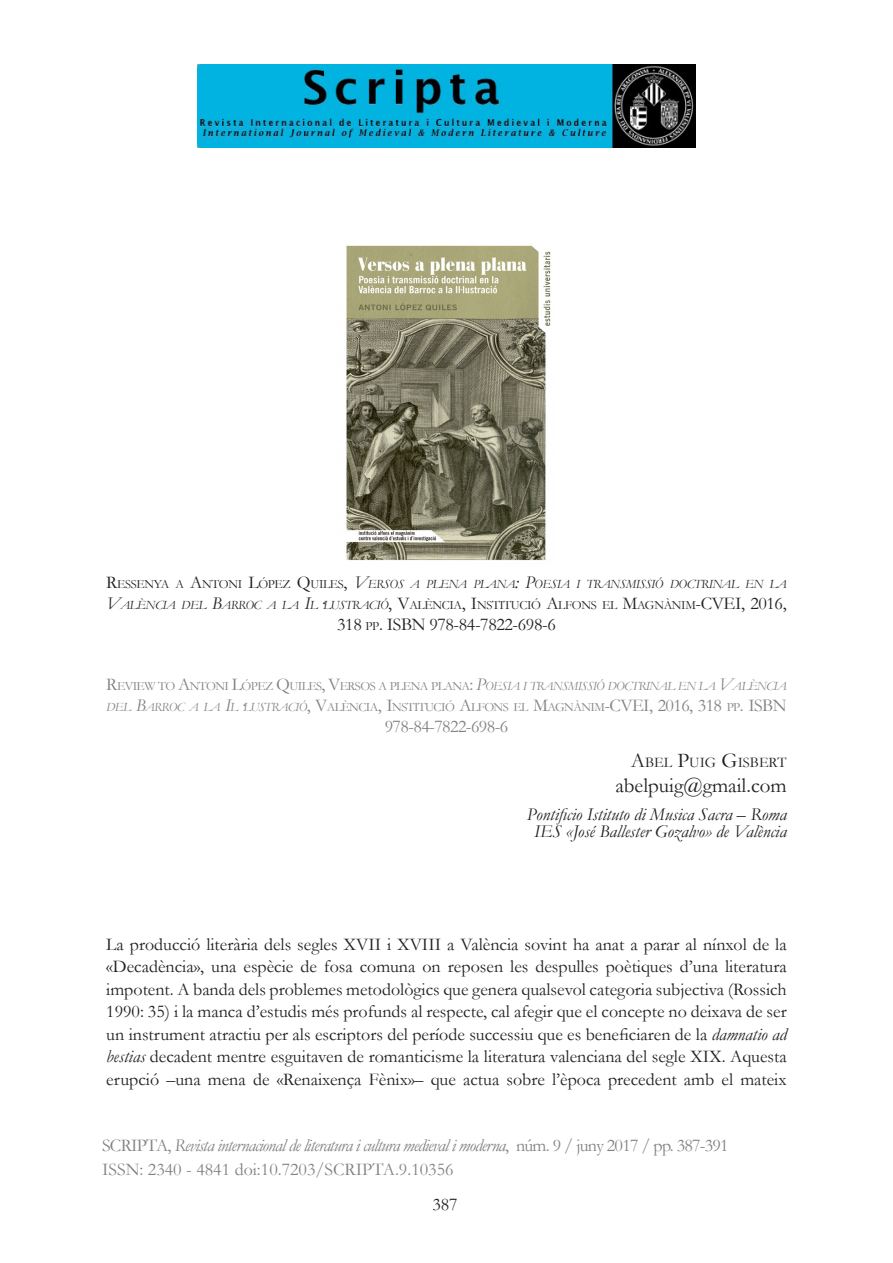
<style>
.page{position:relative;width:893px;height:1263px;background:#fff}
.page>*{position:absolute;margin:0;border:0;box-sizing:border-box;transform-origin:0 0}
.t1{font:21px "Garamond";color:#231f20}
.text_normal{font:18px/22.5px "Garamond";color:#231f20;text-align:justify}
.t2{font:18px/23.2px "Garamond";color:#808285}
.t3{font:italic 18px "Garamond";color:#231f20}
.títol_ressenya{font:18px "Garamond";letter-spacing:-.02em;color:#231f20}
.títol_ressenya-2{font:18px "Garamond";letter-spacing:-.03em;color:#808285}
.t4{font:14.7px "Garamond";color:#231f20}
.títol_ressenya-3{font:12.6px/21px "Garamond";letter-spacing:-.045em;color:#808285}
.títol_ressenya-4{font:italic 12.6px/21px "Garamond";letter-spacing:-.03em;color:#231f20}
.s1{font-style:normal;font-size:18px}
.s2{font-style:normal}
.s3{font-size:18px}
.s4{font-size:12.6px}
.s5{font-style:italic;font-size:18px}
.s6{font-style:italic}
.s7{font-size:21px}
</style>
<div class="page">
<img style="left:197px;top:64px;width:499px;height:84px">
<img style="left:346px;top:245px;width:205px;height:316px">
<p class="títol_ressenya-4" style="left:106px;top:573px;width:682px"><span class="s1">R</span><span class="s2">ESSENYA A</span> <span class="s1">A</span><span class="s2">NTONI</span> <span class="s1">L</span><span class="s2">ÓPEZ</span> <span class="s1">Q</span><span class="s2">UILES</span><span class="s1">,</span> <span class="s3">V</span>ERSOS A PLENA PLANA<span class="s3">: P</span>OESIA I TRANSMISSIÓ DOCTRINAL EN LA<br><span class="s3">V</span>ALÈNCIA DEL <span class="s3">B</span>ARROC A LA <span class="s3">I</span>L<span class="s3">·</span>LUSTRACIÓ<span class="s1">, V</span><span class="s2">ALÈNCIA</span><span class="s1">, I</span><span class="s2">NSTITUCIÓ</span> <span class="s1">A</span><span class="s2">LFONS EL</span> <span class="s1">M</span><span class="s2">AGNÀNIM</span><span class="s1">-CVEI , 2016,</span></p>
<p class="títol_ressenya" style="left:337px;top:613px;width:60px">318 <span class="s4">PP</span>. ISBN</p>
<p class="títol_ressenya" style="left:429px;top:613px;width:128px">978-84-7822-698-6</p>
<p class="títol_ressenya-3" style="left:106px;top:675px;width:682px"><span class="s3">R</span>EVIEW TO <span class="s3">A</span>NTONI <span class="s3">L</span>ÓPEZ <span class="s3">Q</span>UILES<span class="s3">, V</span>ERSOS A PLENA PLANA<span class="s3">:</span> <span class="s5">P</span><span class="s6">OESIA I TRANSMISSIÓ DOCTRINAL EN LA</span> <span class="s5">V</span><span class="s6">ALÈNCIA<br>DEL</span> <span class="s5">B</span><span class="s6">ARROC A LA</span> <span class="s5">I</span><span class="s6">L</span><span class="s5">·</span><span class="s6">LUSTRACIÓ</span><span class="s3">, V</span>ALÈNCIA<span class="s3">, I</span>NSTITUCIÓ <span class="s3">A</span>LFONS EL <span class="s3">M</span>AGNÀNIM<span class="s3">-CVEI , 2016, 318</span> PP <span class="s3">. ISBN</span></p>
<p class="títol_ressenya-2" style="left:385px;top:715px;width:125px">978-84-7822-698-6</p>
<p class="t4" style="left:631px;top:753px;width:157px"><span class="s7">A</span>BEL <span class="s7">P</span>UIG <span class="s7">G</span>ISBERT</p>
<p class="t1" style="left:615px;top:773px;width:173px">abelpuig@gmail.com</p>
<p class="t3" style="left:527px;top:804px;width:261px">Pontificio Istituto di Musica Sacra – Roma</p>
<p class="t3" style="left:534px;top:820px;width:254px">IES «José Ballester Gozalvo» de València</p>
<p class="text_normal" style="left:106px;top:933px;width:682px">La producció literària dels segles XVII i XVIII a València sovint ha anat a parar al nínxol de la «Decadència», una espècie de fosa comuna on reposen les despulles poètiques d’una literatura impotent. A banda dels problemes metodològics que genera qualsevol categoria subjectiva (Rossich 1990: 35) i la manca d’estudis més profunds al respecte, cal afegir que el concepte no deixava de ser un instrument atractiu per als escriptors del període successiu que es beneficiaren de la <span class="s6">damnatio ad bestias</span> decadent mentre esguitaven de romanticisme la literatura valenciana del segle XIX. Aquesta erupció –una mena de «Renaixença Fènix»– que actua sobre l’època precedent amb el mateix</p>
<p class="t2" style="left:102px;top:1134px;width:628px">SCRIPTA, <span class="s6">Revista internacional de literatura i cultura medieval i moderna</span>, núm. 9 / juny 2017 / pp. 387-391<br>ISSN: 2340 - 4841 doi:10.7203/SCRIPTA.9.10356</p>
<p class="text_normal" style="left:432px;top:1192px;width:27px">387</p>
</div>
